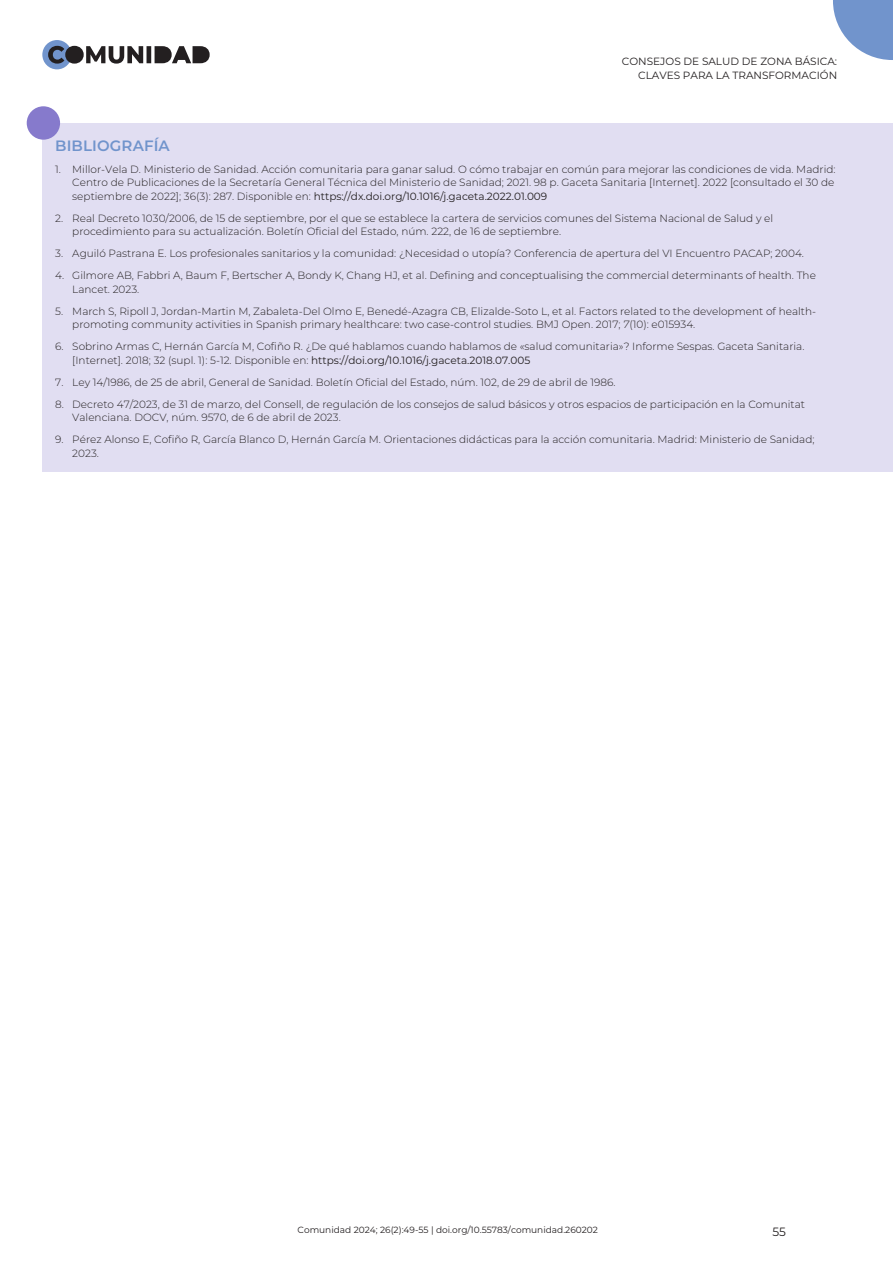
<style>
.page{position:relative;width:893px;height:1263px;background:#fff}
.page>*{position:absolute;margin:0;border:0;box-sizing:border-box;transform-origin:0 0}
.t1{font:600 15px "Montserrat";letter-spacing:.005em;color:#7194cc}
.t2{font:12px "Montserrat";color:#231f20}
.t3{font:300 10.5px/13.5px "Montserrat";color:#231f20}
.t4{font:10.5px/13.5px "Montserrat";color:#231f20;text-align:right}
.t5{font:9px "Montserrat";color:#231f20}
.s1{font-weight:400}
.s2{font-style:italic}
</style>
<div class="page">
<div style="left:42px;top:40px;width:30px;height:29px;background:#7194cc;border-radius:50%"></div>
<svg style="left:48px;top:46px;width:162px;height:18px"></svg>
<svg style="left:833px;top:0;width:60px;height:60px"></svg>
<div style="left:43px;top:123px;width:850px;height:44px;background:#e1def2"></div>
<div style="left:43px;top:150px;width:850px;height:65px;background:#e1def2"></div>
<div style="left:43px;top:199px;width:850px;height:51px;background:#e1def2"></div>
<div style="left:43px;top:234px;width:850px;height:38px;background:#e1def2"></div>
<div style="left:43px;top:256px;width:850px;height:52px;background:#e1def2"></div>
<div style="left:43px;top:292px;width:850px;height:51px;background:#e1def2"></div>
<div style="left:43px;top:327px;width:850px;height:52px;background:#e1def2"></div>
<div style="left:43px;top:363px;width:850px;height:38px;background:#e1def2"></div>
<div style="left:43px;top:385px;width:850px;height:52px;background:#e1def2"></div>
<div style="left:43px;top:420px;width:850px;height:52px;background:#e1def2"></div>
<div style="left:27px;top:106px;width:33px;height:34px;background:#867acc;border-radius:50%"></div>
<p class="t4" style="left:622px;top:55px;width:217px">CONSEJOS DE SALUD DE ZONA BÁSICA:<br>CLAVES PARA LA TRANSFORMACIÓN</p>
<h1 class="t1" style="left:55px;top:135px;width:116px">BIBLIOGRAFÍA</h1>
<p class="t3" style="left:72px;top:162px;width:765px;text-align:justify;text-indent:-17px">1. Millor-Vela D. Ministerio de Sanidad. Acción comunitaria para ganar salud. O cómo trabajar en común para mejorar las condiciones de vida. Madrid:<br>Centro de Publicaciones de la Secretaría General Técnica del Ministerio de Sanidad; 2021. 98 p. Gaceta Sanitaria [Internet]. 2022 [consultado el 30 de septiembre de 2022]; 36(3): 287. Disponible en: <span class="s1">https://dx.doi.org/10.1016/j.gaceta.2022.01.009</span></p>
<p class="t3" style="left:72px;top:211px;width:702px;text-indent:-17px">2. Real Decreto 1030/2006, de 15 de septiembre, por el que se establece la cartera de servicios comunes del Sistema Nacional de Salud y el procedimiento para su actualización. Boletín Oficial del Estado, núm. 222, de 16 de septiembre.</p>
<p class="t3" style="left:55px;top:246px;width:750px">3. Aguiló Pastrana E. Los profesionales sanitarios y la comunidad: ¿Necesidad o utopía? Conferencia de apertura del VI Encuentro PACAP; 2004.</p>
<p class="t3" style="left:72px;top:268px;width:745px;text-indent:-17px">4. Gilmore AB, Fabbri A, Baum F, Bertscher A, Bondy K, Chang HJ, et al. Defining and conceptualising the commercial determinants of health. The<br>Lancet. 2023.</p>
<p class="t3" style="left:72px;top:304px;width:745px;text-indent:-17px">5. March S, Ripoll J, Jordan-Martin M, Zabaleta-Del Olmo E, Benedé-Azagra CB, Elizalde-Soto L, et al. Factors related to the development of health&shy;promoting community activities in Spanish primary healthcare: two case-control studies. BMJ Open. 2017; <span class="s2">7</span>(10): e015934.</p>
<p class="t3" style="left:72px;top:339px;width:734px;text-indent:-17px">6. Sobrino Armas C, Hernán García M, Cofiño R. ¿De qué hablamos cuando hablamos de «salud comunitaria»? Informe Sespas. Gaceta Sanitaria. [Internet]. 2018; 32 (supl. 1): 5-12. Disponible en: <span class="s1">https://doi.org/10.1016/j.gaceta.2018.07.005</span></p>
<p class="t3" style="left:55px;top:375px;width:562px">7. Ley 14/1986, de 25 de abril, General de Sanidad. Boletín Oficial del Estado, núm. 102, de 29 de abril de 1986.</p>
<p class="t3" style="left:72px;top:397px;width:734px;text-indent:-17px">8. Decreto 47/2023, de 31 de marzo, del Consell, de regulación de los consejos de salud básicos y otros espacios de participación en la Comunitat<br>Valenciana. DOCV, núm. 9570, de 6 de abril de 2023.</p>
<p class="t3" style="left:72px;top:432px;width:744px;text-indent:-17px">9. Pérez Alonso E, Cofiño R, García Blanco D, Hernán García M. Orientaciones didácticas para la acción comunitaria. Madrid: Ministerio de Sanidad;<br>2023.</p>
<p class="t5" style="left:298px;top:1224px;width:302px">Comunidad 2024; 26(2):49-55 | doi.org/10.55783/comunidad.260202</p>
<p class="t2" style="left:772px;top:1224px;width:15px">55</p>
</div>
